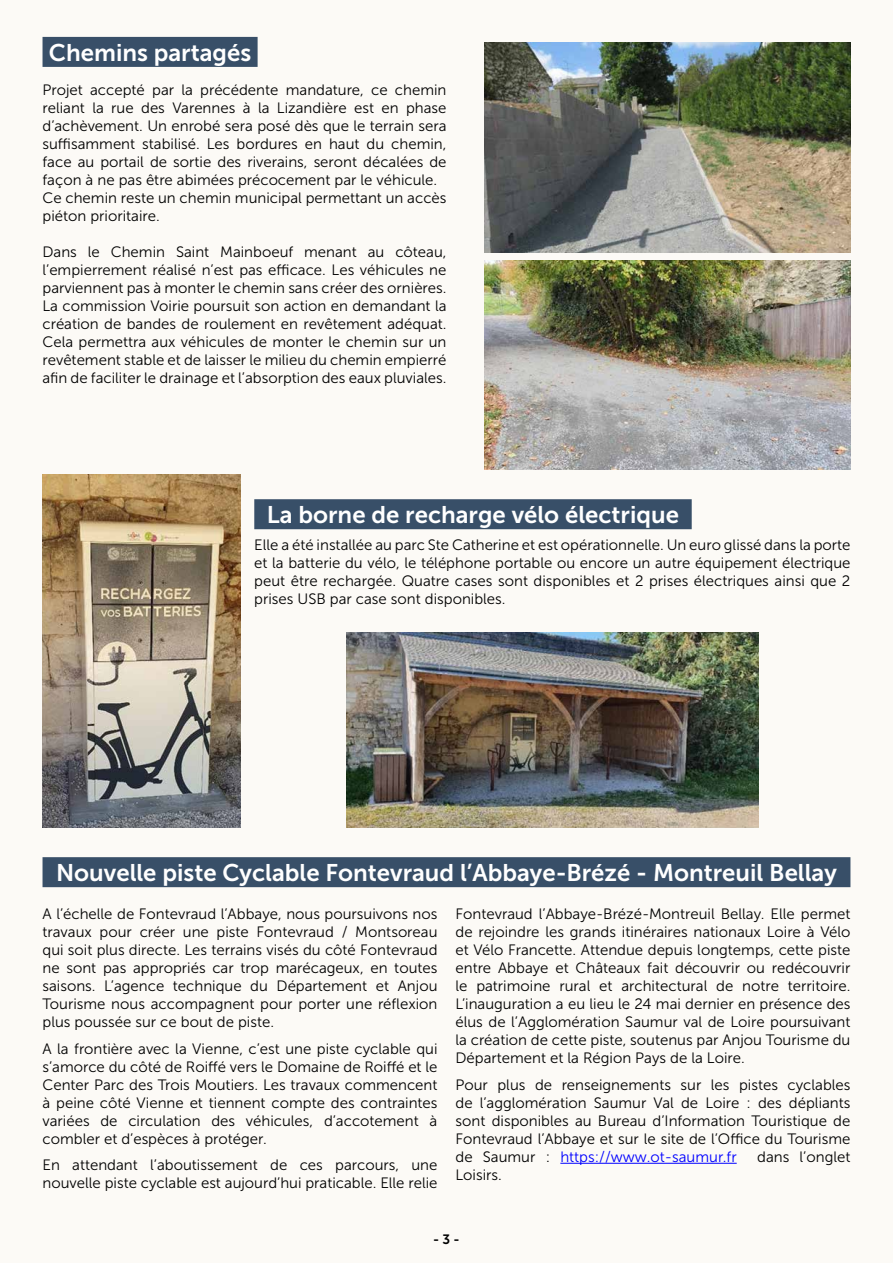
<style>
.page{position:relative;width:893px;height:1263px;background:#fcfaf6}
.page>*{position:absolute;margin:0;border:0;box-sizing:border-box;transform-origin:0 0}
.t1{font:24px "Museo Sans 700";color:#fff}
.t2{font:15px/18px "Museo Sans 300";color:#000;text-align:justify}
.t3{font:13.5px "Museo Sans 700";color:#000}
.s1{color:#00f}
</style>
<div class="page">
<hr style="left:560px;top:1163px;width:177px;height:1px;background:#00f">
<div style="left:43px;top:37px;width:215px;height:30px;background:#384f68"></div>
<div style="left:254px;top:499px;width:438px;height:30px;background:#384f68"></div>
<div style="left:43px;top:857px;width:807px;height:30px;background:#384f68"></div>
<img style="left:485px;top:43px;width:365px;height:209px">
<img style="left:485px;top:260px;width:365px;height:210px">
<img style="left:346px;top:632px;width:412px;height:196px">
<img style="left:43px;top:474px;width:198px;height:354px">
<h1 class="t1" style="left:49px;top:39px;width:204px">Chemins partagés</h1>
<p class="t2" style="left:43px;top:80px;width:405px;text-align:left">Projet accepté par la précédente mandature, ce chemin reliant la rue des Varennes à la Lizandière est en phase d’achèvement. Un enrobé sera posé dès que le terrain sera suffisamment stabilisé. Les bordures en haut du chemin, face au portail de sortie des riverains, seront décalées de façon à ne pas être abimées précocement par le véhicule.<br>Ce chemin reste un chemin municipal permettant un accès piéton prioritaire.</p>
<p class="t2" style="left:43px;top:242px;width:405px">Dans le Chemin Saint Mainboeuf menant au côteau, l’empierrement réalisé n’est pas efficace. Les véhicules ne parviennent pas à monter le chemin sans créer des ornières.<br>La commission Voirie poursuit son action en demandant la création de bandes de roulement en revêtement adéquat.<br>Cela permettra aux véhicules de monter le chemin sur un revêtement stable et de laisser le milieu du chemin empierré afin de faciliter le drainage et l’absorption des eaux pluviales.</p>
<h1 class="t1" style="left:267px;top:501px;width:414px">La borne de recharge vélo électrique</h1>
<p class="t2" style="left:254px;top:535px;width:598px">Elle a été installée au parc Ste Catherine et est opérationnelle. Un euro glissé dans la porte et la batterie du vélo, le téléphone portable ou encore un autre équipement électrique peut être rechargée. Quatre cases sont disponibles et 2 prises électriques ainsi que 2 prises USB par case sont disponibles.</p>
<h1 class="t1" style="left:56px;top:859px;width:782px">Nouvelle piste Cyclable Fontevraud l’Abbaye-Brézé - Montreuil Bellay</h1>
<p class="t2" style="left:43px;top:905px;width:396px">A l’échelle de Fontevraud l’Abbaye, nous poursuivons nos travaux pour créer une piste Fontevraud / Montsoreau qui soit plus directe. Les terrains visés du côté Fontevraud ne sont pas appropriés car trop marécageux, en toutes saisons. L’agence technique du Département et Anjou Tourisme nous accompagnent pour porter une réflexion plus poussée sur ce bout de piste.</p>
<p class="t2" style="left:43px;top:1040px;width:396px">A la frontière avec la Vienne, c’est une piste cyclable qui s’amorce du côté de Roiffé vers le Domaine de Roiffé et le Center Parc des Trois Moutiers. Les travaux commencent à peine côté Vienne et tiennent compte des contraintes variées de circulation des véhicules, d’accotement à combler et d’espèces à protéger.</p>
<p class="t2" style="left:43px;top:1156px;width:396px">En attendant l’aboutissement de ces parcours, une nouvelle piste cyclable est aujourd’hui praticable. Elle relie</p>
<p class="t2" style="left:455px;top:905px;width:396px">Fontevraud l’Abbaye-Brézé-Montreuil Bellay. Elle permet de rejoindre les grands itinéraires nationaux Loire à Vélo et Vélo Francette. Attendue depuis longtemps, cette piste entre Abbaye et Châteaux fait découvrir ou redécouvrir le patrimoine rural et architectural de notre territoire.<br>L’inauguration a eu lieu le 24 mai dernier en présence des élus de l’Agglomération Saumur val de Loire poursuivant la création de cette piste, soutenus par Anjou Tourisme du Département et la Région Pays de la Loire.</p>
<p class="t2" style="left:455px;top:1076px;width:396px">Pour plus de renseignements sur les pistes cyclables de l’agglomération Saumur Val de Loire : des dépliants sont disponibles au Bureau d’Information Touristique de Fontevraud l’Abbaye et sur le site de l’Office du Tourisme de Saumur : <span class="s1">https://www.ot-saumur.fr</span></p>
<p class="t2" style="left:757px;top:1148px;width:95px">dans l’onglet</p>
<p class="t2" style="left:455px;top:1166px;width:48px">Loisirs.</p>
<p class="t3" style="left:433px;top:1232px;width:28px">- 3 -</p>
</div>
